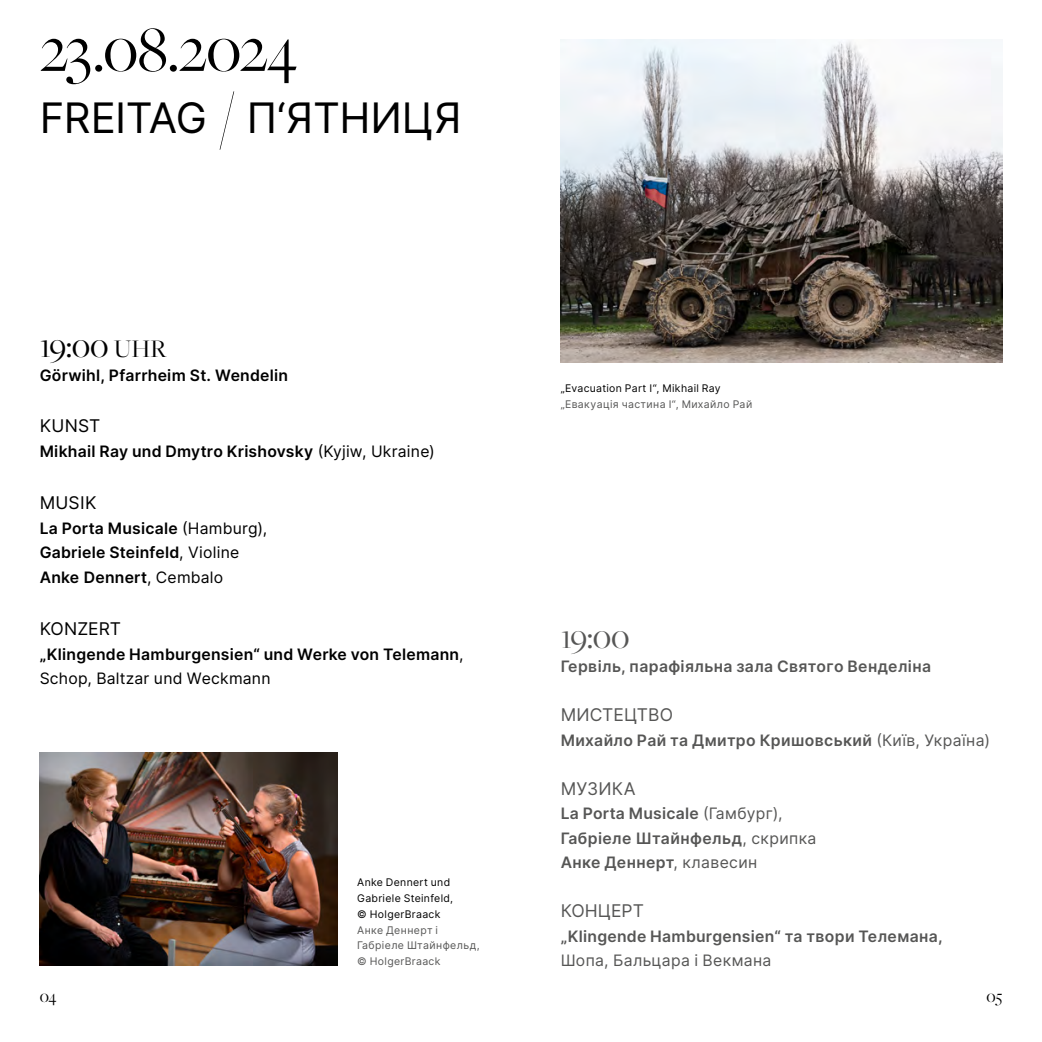
<style>
.page{position:relative;width:1042px;height:1042px;background:#fff}
.page>*{position:absolute;margin:0;border:0;box-sizing:border-box;transform-origin:0 0}
.t1{font:66.5px "Freight Big Pro";letter-spacing:-.015em;color:#000}
.t2{font:42px "Inter";letter-spacing:-.01em;color:#000}
.t3{font:35px "Freight Big Pro";color:#000}
.t4{font:35px "Freight Big Pro";color:#565655}
.t5{font:17.5px "Inter";letter-spacing:.005em;color:#565655}
.t6{font:17.5px "Inter";letter-spacing:.005em;color:#000}
.t7{font:17.5px "Freight Big Pro";color:#000}
.t8{font:600 15.75px/24.5px "Inter";letter-spacing:.015em;color:#000}
.t9{font:600 15.75px/24.5px "Inter";letter-spacing:.025em;color:#565655}
.t10{font:15.75px "Inter";letter-spacing:.025em;color:#565655}
.t11{font:10.5px/15.8px "Inter";letter-spacing:.035em;color:#565655}
.t12{font:10.5px/15.8px "Inter";letter-spacing:.03em;color:#000}
.s1{font-family:"Freight Big Pro";font-size:66.5px}
.s2{font-size:26.25px}
.s3{font-weight:400}
</style>
<div class="page">
<img style="left:40px;top:752px;width:297px;height:213px">
<img style="left:561px;top:40px;width:441px;height:322px">
<h1 class="t1" style="left:40px;top:6px;width:259px">23.08.2024</h1>
<h2 class="t2" style="left:40px;top:87px;width:423px">FREITAG <span class="s1">/</span> П‘ЯТНИЦЯ</h2>
<h3 class="t3" style="left:40px;top:323px;width:129px">19:00 <span class="s2">UHR</span></h3>
<p class="t8" style="left:40px;top:363px;width:250px">Görwihl, Pfarrheim St. Wendelin</p>
<p class="t6" style="left:40px;top:413px;width:62px">KUNST</p>
<p class="t8" style="left:40px;top:438px;width:397px">Mikhail Ray und Dmytro Krishovsky <span class="s3">(Kyjiw, Ukraine)</span></p>
<p class="t6" style="left:40px;top:490px;width:58px">MUSIK</p>
<p class="t8" style="left:40px;top:515px;width:229px">La Porta Musicale <span class="s3">(Hamburg),<br></span>Gabriele Steinfeld<span class="s3">, Violine<br></span>Anke Dennert<span class="s3">, Cembalo</span></p>
<p class="t6" style="left:40px;top:616px;width:83px">KONZERT</p>
<p class="t8" style="left:40px;top:641px;width:425px">„Klingende Hamburgensien“ und Werke von Telemann<span class="s3">,<br>Schop, Baltzar und Weckmann</span></p>
<p class="t12" style="left:357px;top:874px;width:97px">Anke Dennert und<br>Gabriele Steinfeld, © HolgerBraack</p>
<p class="t11" style="left:357px;top:921px;width:124px">Анке Деннерт і<br>Габріеле Штайнфельд, © HolgerBraack</p>
<p class="t12" style="left:561px;top:380px;width:162px">„Evacuation Part I“, Mikhail Ray</p>
<p class="t11" style="left:561px;top:396px;width:193px">„Евакуація частина І“, Михайло Рай</p>
<h3 class="t4" style="left:561px;top:614px;width:70px">19:00</h3>
<p class="t9" style="left:561px;top:654px;width:372px">Гервіль, парафіяльна зала Святого Венделіна</p>
<p class="t5" style="left:561px;top:702px;width:114px">МИСТЕЦТВО</p>
<p class="t9" style="left:561px;top:727px;width:431px">Михайло Рай та Дмитро Кришовський <span class="s3">(Київ, Україна)</span></p>
<p class="t5" style="left:561px;top:775px;width:76px">МУЗИКА</p>
<p class="t9" style="left:561px;top:801px;width:257px">La Porta Musicale <span class="s3">(Гамбург),<br></span>Габріеле Штайнфельд<span class="s3">, скрипка<br></span>Анке Деннерт<span class="s3">, клавесин</span></p>
<p class="t5" style="left:561px;top:898px;width:85px">КОНЦЕРТ</p>
<p class="t9" style="left:561px;top:923px;width:384px">„Klingende Hamburgensien“ та твори Телемана,</p>
<p class="t10" style="left:561px;top:949px;width:212px">Шопа, Бальцара і Векмана</p>
<p class="t7" style="left:40px;top:985px;width:18px">04</p>
<p class="t7" style="left:986px;top:985px;width:17px">05</p>
</div>
